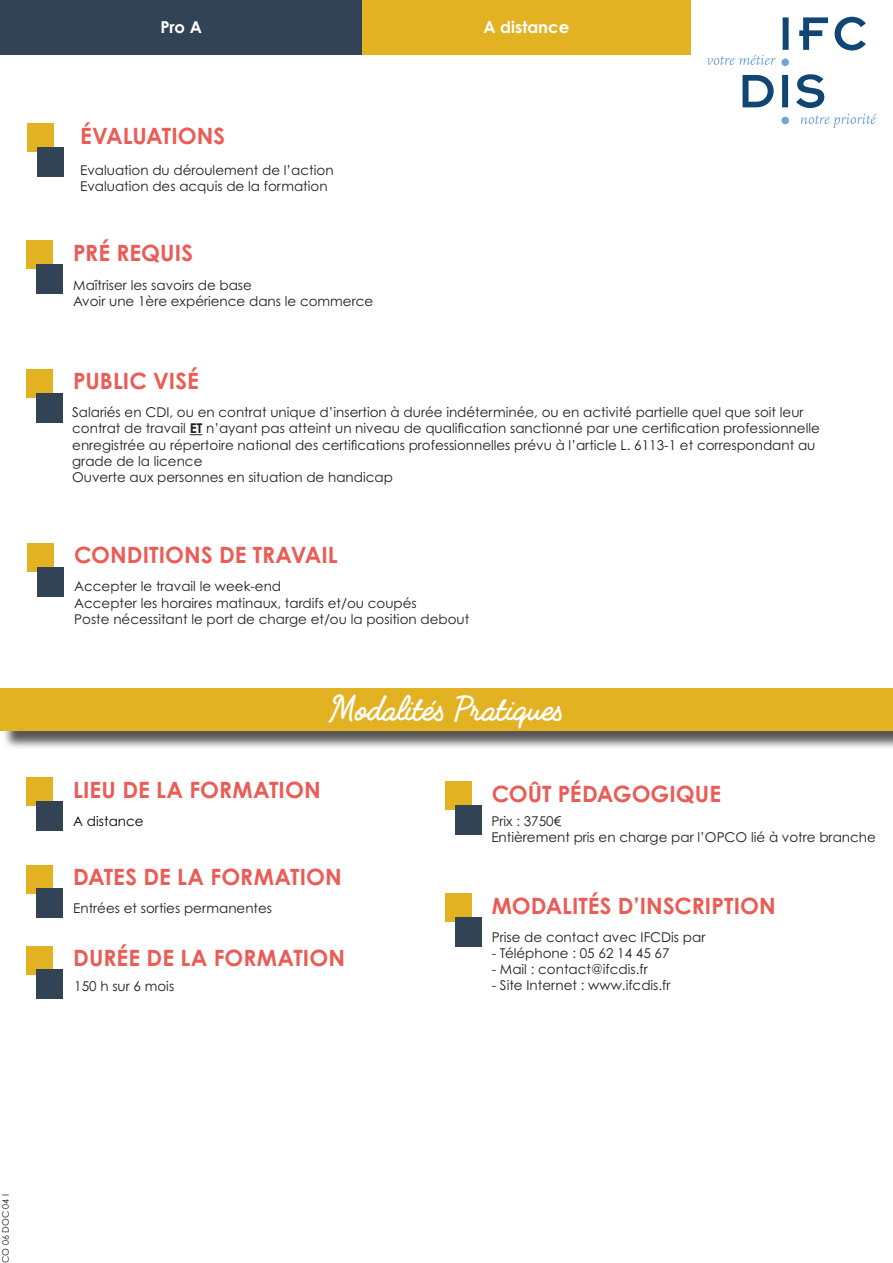
<style>
.page{position:relative;width:893px;height:1263px;background:#fff}
.page>*{position:absolute;margin:0;border:0;box-sizing:border-box;transform-origin:0 0}
.t1{font:700 33px "Fabfelt Script";color:#fff}
.t2{font:700 22.5px "Century Gothic Pro";color:#ea5c55}
.t3{font:700 16.5px "Century Gothic Pro";color:#fff}
.t4{font:13.5px/16.2px "Century Gothic Pro";color:#231f20}
.t5{font:13.5px "Century Gothic Pro";color:#040503}
.t6{font:9px "Century Gothic Pro";color:#231f20}
.s1{font-weight:700}
</style>
<div class="page">
<div style="left:0;top:0;width:362px;height:54px;background:#324356"></div>
<div style="left:362px;top:0;width:328px;height:54px;background:#e2b223"></div>
<div style="left:2px;top:691px;width:891px;height:58px;background:#231f20;opacity:.75"></div>
<div style="left:0;top:689px;width:893px;height:42px;background:#e2b223"></div>
<div style="left:26px;top:946px;width:27px;height:28px;background:#e2b223"></div>
<div style="left:36px;top:969px;width:27px;height:30px;background:#324356"></div>
<div style="left:26px;top:778px;width:27px;height:28px;background:#e2b223"></div>
<div style="left:36px;top:801px;width:27px;height:30px;background:#324356"></div>
<div style="left:26px;top:865px;width:27px;height:28px;background:#e2b223"></div>
<div style="left:36px;top:888px;width:27px;height:30px;background:#324356"></div>
<div style="left:445px;top:781px;width:27px;height:29px;background:#e2b223"></div>
<div style="left:455px;top:805px;width:27px;height:30px;background:#324356"></div>
<div style="left:445px;top:893px;width:27px;height:29px;background:#e2b223"></div>
<div style="left:455px;top:917px;width:27px;height:30px;background:#324356"></div>
<div style="left:27px;top:124px;width:27px;height:28px;background:#e2b223"></div>
<div style="left:37px;top:147px;width:27px;height:30px;background:#324356"></div>
<div style="left:27px;top:240px;width:26px;height:29px;background:#e2b223"></div>
<div style="left:36px;top:264px;width:27px;height:30px;background:#324356"></div>
<div style="left:27px;top:369px;width:26px;height:28px;background:#e2b223"></div>
<div style="left:36px;top:393px;width:27px;height:29px;background:#324356"></div>
<div style="left:27px;top:543px;width:27px;height:28px;background:#e2b223"></div>
<div style="left:37px;top:566px;width:27px;height:30px;background:#324356"></div>
<svg style="left:742px;top:74px;width:82px;height:34px"></svg>
<svg style="left:783px;top:17px;width:83px;height:34px"></svg>
<svg style="left:801px;top:114px;width:76px;height:14px"></svg>
<svg style="left:707px;top:54px;width:69px;height:11px"></svg>
<div style="left:781px;top:58px;width:8px;height:8px;background:#72a4d8;border-radius:50%"></div>
<div style="left:781px;top:117px;width:8px;height:7px;background:#72a4d8;border-radius:50%"></div>
<svg style="left:190px;top:434px;width:12px;height:1px"></svg>
<p class="t3" style="left:160px;top:17px;width:43px">Pro A</p>
<p class="t3" style="left:483px;top:17px;width:87px">A distance</p>
<p class="t2" style="left:80px;top:122px;width:147px">ÉVALUATIONS</p>
<p class="t4" style="left:80px;top:162px;width:255px">Evaluation du déroulement de l’action</p>
<p class="t4" style="left:80px;top:178px;width:249px">Evaluation des acquis de la formation</p>
<p class="t2" style="left:73px;top:238px;width:121px">PRÉ REQUIS</p>
<p class="t4" style="left:73px;top:277px;width:180px">Maîtriser les savoirs de base</p>
<p class="t4" style="left:73px;top:293px;width:301px">Avoir une 1ère expérience dans le commerce</p>
<p class="t2" style="left:73px;top:367px;width:127px">PUBLIC VISÉ</p>
<p class="t4" style="left:72px;top:404px;width:749px">Salariés en CDI, ou en contrat unique d’insertion à durée indéterminée, ou en activité partielle quel que soit leur contrat de travail <span class="s1">ET</span> n’ayant pas atteint un niveau de qualification sanctionné par une certification professionnelle enregistrée au répertoire national des certifications professionnelles prévu à l’article L. 6113-1 et correspondant au grade de la licence</p>
<p class="t4" style="left:72px;top:469px;width:322px">Ouverte aux personnes en situation de handicap</p>
<p class="t2" style="left:74px;top:541px;width:265px">CONDITIONS DE TRAVAIL</p>
<p class="t4" style="left:74px;top:578px;width:209px">Accepter le travail le week-end</p>
<p class="t4" style="left:74px;top:594px;width:344px">Accepter les horaires matinaux, tardifs et/ou coupés</p>
<p class="t4" style="left:74px;top:611px;width:397px">Poste nécessitant le port de charge et/ou la position debout</p>
<p class="t1" style="left:330px;top:687px;width:235px">Modalités Pratiques</p>
<p class="t2" style="left:73px;top:776px;width:249px">LIEU DE LA FORMATION</p>
<p class="t5" style="left:73px;top:813px;width:72px">A distance</p>
<p class="t2" style="left:492px;top:779px;width:231px">COÛT PÉDAGOGIQUE</p>
<p class="t4" style="left:491px;top:813px;width:71px">Prix : 3750€</p>
<p class="t4" style="left:491px;top:829px;width:386px">Entièrement pris en charge par l’OPCO lié à votre branche</p>
<p class="t2" style="left:73px;top:863px;width:270px">DATES DE LA FORMATION</p>
<p class="t4" style="left:73px;top:900px;width:200px">Entrées et sorties permanentes</p>
<p class="t2" style="left:73px;top:944px;width:273px">DURÉE DE LA FORMATION</p>
<p class="t4" style="left:74px;top:978px;width:102px">150 h sur 6 mois</p>
<p class="t2" style="left:492px;top:891px;width:286px">MODALITÉS D’INSCRIPTION</p>
<p class="t4" style="left:492px;top:928px;width:215px">Prise de contact avec IFCDis par</p>
<p class="t4" style="left:492px;top:945px;width:179px">- Téléphone : 05 62 14 45 67</p>
<p class="t4" style="left:492px;top:961px;width:157px">- Mail : contact@ifcdis.fr</p>
<p class="t4" style="left:492px;top:977px;width:180px">- Site Internet : www.ifcdis.fr</p>
<p class="t6" style="left:0;top:1263px;width:70px;rotate:-90deg">CO 06 DOC 04 I</p>
</div>
